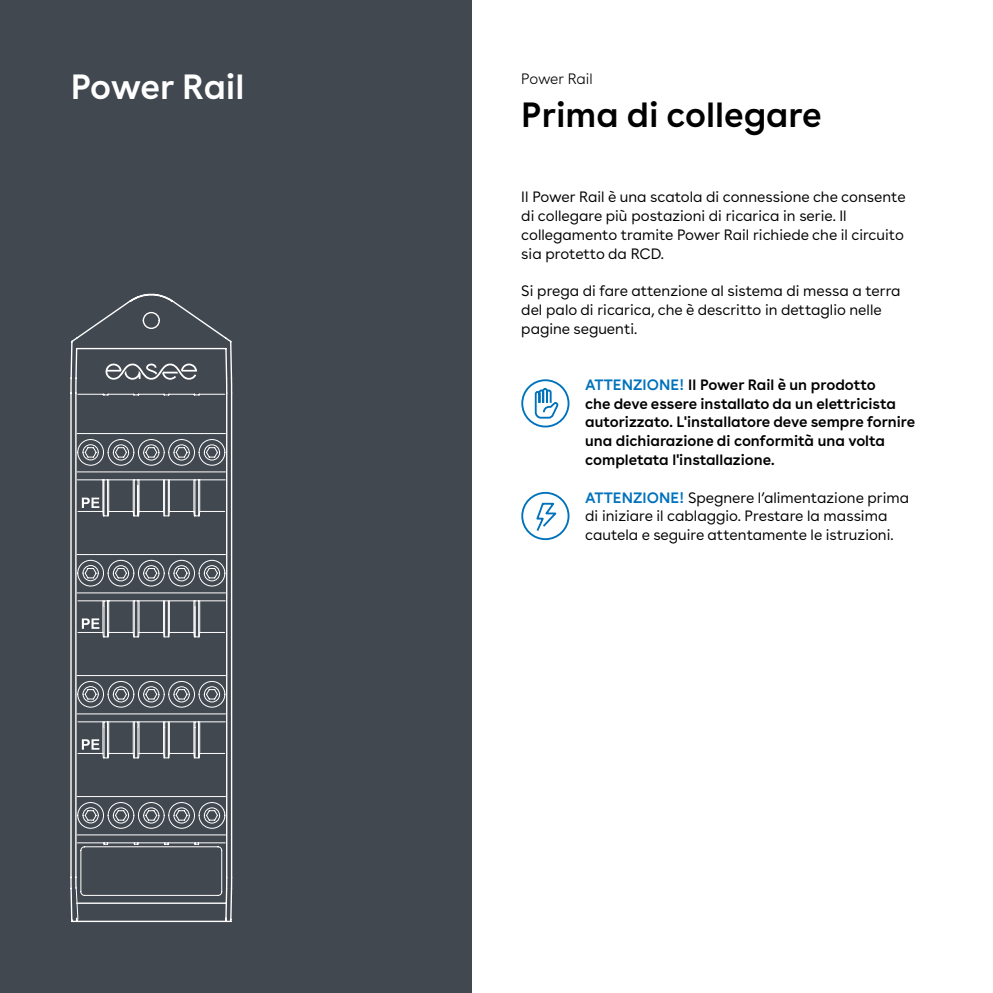
<style>
.page{position:relative;width:993px;height:993px;background:#fff}
.page>*{position:absolute;margin:0;border:0;box-sizing:border-box;transform-origin:0 0}
.t1{font:600 35px "Buenos Aires";color:#000}
.t2{font:600 35px "Buenos Aires";letter-spacing:-.01em;color:#fff}
.t3{font:15px/18.8px "Buenos Aires";color:#000}
.t4{font:600 15px/18.8px "Buenos Aires";color:#000}
.t5{font:300 15px "Buenos Aires";letter-spacing:-.01em;color:#000}
.s1{color:#0072bc}
.s2{font-weight:600;color:#0072bc}
</style>
<div class="page">
<div style="left:0;top:0;width:471px;height:992px;background:#424850"></div>
<svg style="left:70px;top:293px;width:163px;height:629px"></svg>
<svg style="left:76px;top:433px;width:150px;height:462px"></svg>
<svg style="left:77px;top:393px;width:149px;height:451px"></svg>
<svg style="left:77px;top:559px;width:148px;height:269px"></svg>
<svg style="left:534px;top:388px;width:25px;height:31px"></svg>
<div style="left:521px;top:379px;width:48px;height:48px;border:2px solid #0072bc;border-radius:50%"></div>
<div style="left:521px;top:491px;width:48px;height:49px;border:2px solid #0072bc;border-radius:50%"></div>
<svg style="left:536px;top:502px;width:21px;height:29px"></svg>
<h1 class="t2" style="left:71px;top:57px;width:175px">Power Rail</h1>
<p class="t5" style="left:521px;top:67px;width:73px">Power Rail</p>
<h1 class="t1" style="left:521px;top:86px;width:302px">Prima di collegare</h1>
<p class="t3" style="left:521px;top:186px;width:386px">Il Power Rail è una scatola di connessione che consente di collegare più postazioni di ricarica in serie. Il collegamento tramite Power Rail richiede che il circuito sia protetto da RCD.</p>
<p class="t3" style="left:521px;top:280px;width:380px">Si prega di fare attenzione al sistema di messa a terra del palo di ricarica, che è descritto in dettaglio nelle pagine seguenti.</p>
<p class="t4" style="left:585px;top:373px;width:331px"><span class="s1">ATTENZIONE!</span> Il Power Rail è un prodotto<br>che deve essere installato da un elettricista autorizzato. L'installatore deve sempre fornire una dichiarazione di conformità una volta completata l'installazione.</p>
<p class="t3" style="left:585px;top:486px;width:325px"><span class="s2">ATTENZIONE!</span> Spegnere l’alimentazione prima di iniziare il cablaggio. Prestare la massima cautela e seguire attentamente le istruzioni.</p>
</div>
